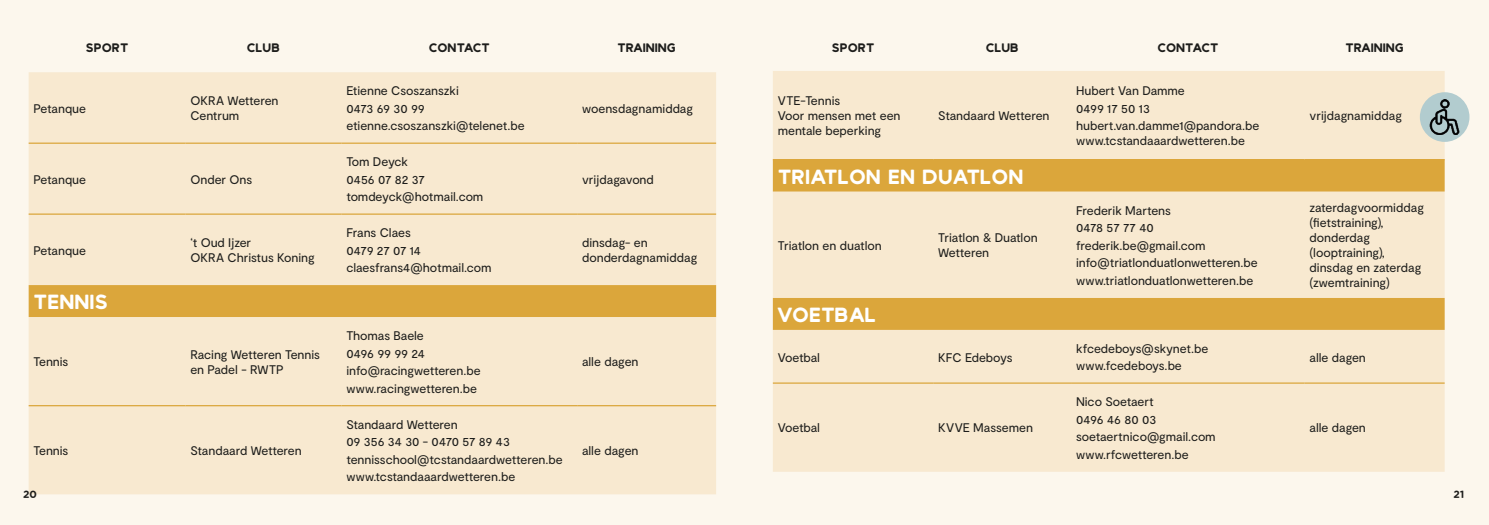
<style>
.page{position:relative;width:1489px;height:525px;background:#fff}
.page>*{position:absolute;margin:0;border:0;box-sizing:border-box;transform-origin:0 0}
.t1{font:25px "Wetteren Solid";color:#fff}
.t2{font:15px "Wetteren Solid";color:#1d1d1b}
.t3{font:12.5px/17.5px "Moderat";letter-spacing:-.005em;color:#1d1d1b}
.t4{font:12.5px "Wetteren Solid";color:#1d1d1b}
</style>
<div class="page">
<div style="left:0;top:0;width:1488px;height:524px;background:#fcf7ed"></div>
<div style="left:29px;top:72px;width:687px;height:422px;background:#f8e9d0"></div>
<div style="left:29px;top:285px;width:687px;height:32px;background:#dba63b"></div>
<hr style="left:29px;top:142px;width:156px;height:2px;background:#dba63b">
<hr style="left:185px;top:142px;width:156px;height:2px;background:#dba63b">
<hr style="left:341px;top:142px;width:236px;height:2px;background:#dba63b">
<hr style="left:577px;top:142px;width:139px;height:2px;background:#dba63b">
<hr style="left:29px;top:213px;width:156px;height:2px;background:#dba63b">
<hr style="left:185px;top:213px;width:156px;height:2px;background:#dba63b">
<hr style="left:341px;top:213px;width:236px;height:2px;background:#dba63b">
<hr style="left:577px;top:213px;width:139px;height:2px;background:#dba63b">
<hr style="left:29px;top:405px;width:156px;height:1px;background:#dba63b">
<hr style="left:185px;top:405px;width:156px;height:1px;background:#dba63b">
<hr style="left:341px;top:405px;width:236px;height:1px;background:#dba63b">
<hr style="left:577px;top:405px;width:139px;height:1px;background:#dba63b">
<div style="left:772px;top:71px;width:672px;height:400px;background:#f8e9d0"></div>
<svg style="left:772px;top:160px;width:672px;height:170px;background:#edd19b"></svg>
<hr style="left:772px;top:159px;width:161px;height:1px;background:#dba63b">
<hr style="left:933px;top:159px;width:137px;height:1px;background:#dba63b">
<hr style="left:1070px;top:159px;width:234px;height:1px;background:#dba63b">
<hr style="left:1304px;top:159px;width:140px;height:1px;background:#dba63b">
<hr style="left:772px;top:382px;width:161px;height:1px;background:#dba63b">
<hr style="left:933px;top:382px;width:137px;height:1px;background:#dba63b">
<hr style="left:1070px;top:382px;width:234px;height:1px;background:#dba63b">
<hr style="left:1304px;top:382px;width:140px;height:1px;background:#dba63b">
<div style="left:1419px;top:92px;width:50px;height:50px;background:#b2cccf;border-radius:50%"></div>
<img style="left:1426px;top:99px;width:34px;height:36px">
<p class="t2" style="left:86px;top:40px;width:44px">Sport</p>
<p class="t2" style="left:247px;top:40px;width:34px">Club</p>
<p class="t2" style="left:429px;top:40px;width:62px">Contact</p>
<p class="t2" style="left:617px;top:40px;width:60px">Training</p>
<p class="t3" style="left:34px;top:100px;width:54px">Petanque</p>
<p class="t3" style="left:190px;top:93px;width:90px;line-height:15px">OKRA Wetteren<br>Centrum</p>
<p class="t3" style="left:346px;top:82px;width:180px">Etienne Csoszanszki<br>0473 69 30 99 etienne.csoszanszki@telenet.be</p>
<p class="t3" style="left:34px;top:171px;width:54px">Petanque</p>
<p class="t3" style="left:190px;top:171px;width:63px">Onder Ons</p>
<p class="t3" style="left:346px;top:153px;width:138px">Tom Deyck<br>0456 07 82 37 tomdeyck@hotmail.com</p>
<p class="t3" style="left:582px;top:100px;width:113px">woensdagnamiddag</p>
<p class="t3" style="left:582px;top:171px;width:73px">vrijdagavond</p>
<p class="t3" style="left:34px;top:241px;width:54px">Petanque</p>
<p class="t3" style="left:190px;top:235px;width:126px;line-height:15px">‘t Oud Ijzer<br>OKRA Christus Koning</p>
<p class="t3" style="left:346px;top:224px;width:147px">Frans Claes<br>0479 27 07 14 claesfrans4@hotmail.com</p>
<p class="t3" style="left:582px;top:235px;width:117px;line-height:15px">dinsdag- en donderdagnamiddag</p>
<h1 class="t1" style="left:34px;top:289px;width:76px">Tennis</h1>
<p class="t3" style="left:34px;top:353px;width:36px">Tennis</p>
<p class="t3" style="left:190px;top:347px;width:131px;line-height:15px">Racing Wetteren Tennis en Padel - RWTP</p>
<p class="t3" style="left:34px;top:442px;width:36px">Tennis</p>
<p class="t3" style="left:190px;top:442px;width:113px">Standaard Wetteren</p>
<p class="t3" style="left:346px;top:327px;width:136px">Thomas Baele<br>0496 99 99 24 info@racingwetteren.be www.racingwetteren.be</p>
<p class="t3" style="left:346px;top:415px;width:218px">Standaard Wetteren<br>09 356 34 30 - 0470 57 89 43 tennisschool@tcstandaardwetteren.be www.tcstandaaardwetteren.be</p>
<p class="t3" style="left:582px;top:353px;width:58px">alle dagen</p>
<p class="t3" style="left:582px;top:442px;width:58px">alle dagen</p>
<p class="t2" style="left:831px;top:40px;width:44px">Sport</p>
<p class="t2" style="left:985px;top:40px;width:34px">Club</p>
<p class="t2" style="left:1157px;top:40px;width:62px">Contact</p>
<p class="t2" style="left:1345px;top:40px;width:60px">Training</p>
<p class="t3" style="left:777px;top:93px;width:124px;line-height:15px">VTE-Tennis<br>Voor mensen met een mentale beperking</p>
<p class="t3" style="left:938px;top:107px;width:113px">Standaard Wetteren</p>
<h1 class="t1" style="left:777px;top:163px;width:247px">triatlon en duatlon</h1>
<p class="t3" style="left:777px;top:237px;width:105px">Triatlon en duatlon</p>
<p class="t3" style="left:938px;top:230px;width:101px;line-height:15px">Triatlon &amp; Duatlon<br>Wetteren</p>
<p class="t3" style="left:1075px;top:82px;width:185px">Hubert Van Damme<br>0499 17 50 13 hubert.van.damme1@pandora.be</p>
<p class="t3" style="left:1075px;top:132px;width:170px">www.tcstandaaardwetteren.be</p>
<p class="t3" style="left:1309px;top:107px;width:94px">vrijdagnamiddag</p>
<p class="t3" style="left:1075px;top:202px;width:183px">Frederik Martens<br>0478 57 77 40 frederik.be@gmail.com info@triatlonduatlonwetteren.be www.triatlonduatlonwetteren.be</p>
<p class="t3" style="left:1309px;top:200px;width:116px;line-height:15px">zaterdagvoormiddag (fietstraining), donderdag (looptraining), dinsdag en zaterdag (zwemtraining)</p>
<h1 class="t1" style="left:777px;top:302px;width:100px">Voetbal</h1>
<p class="t3" style="left:777px;top:348px;width:44px">Voetbal</p>
<p class="t3" style="left:938px;top:348px;width:76px">KFC Edeboys</p>
<p class="t3" style="left:1075px;top:339px;width:134px">kfcedeboys@skynet.be www.fcedeboys.be</p>
<p class="t3" style="left:1309px;top:348px;width:58px">alle dagen</p>
<p class="t3" style="left:777px;top:419px;width:44px">Voetbal</p>
<p class="t3" style="left:938px;top:419px;width:96px">KVVE Massemen</p>
<p class="t3" style="left:1075px;top:393px;width:141px">Nico Soetaert<br>0496 46 80 03 soetaertnico@gmail.com www.rfcwetteren.be</p>
<p class="t3" style="left:1309px;top:419px;width:58px">alle dagen</p>
<p class="t4" style="left:23px;top:487px;width:15px">20</p>
<p class="t4" style="left:1453px;top:487px;width:12px">21</p>
</div>
